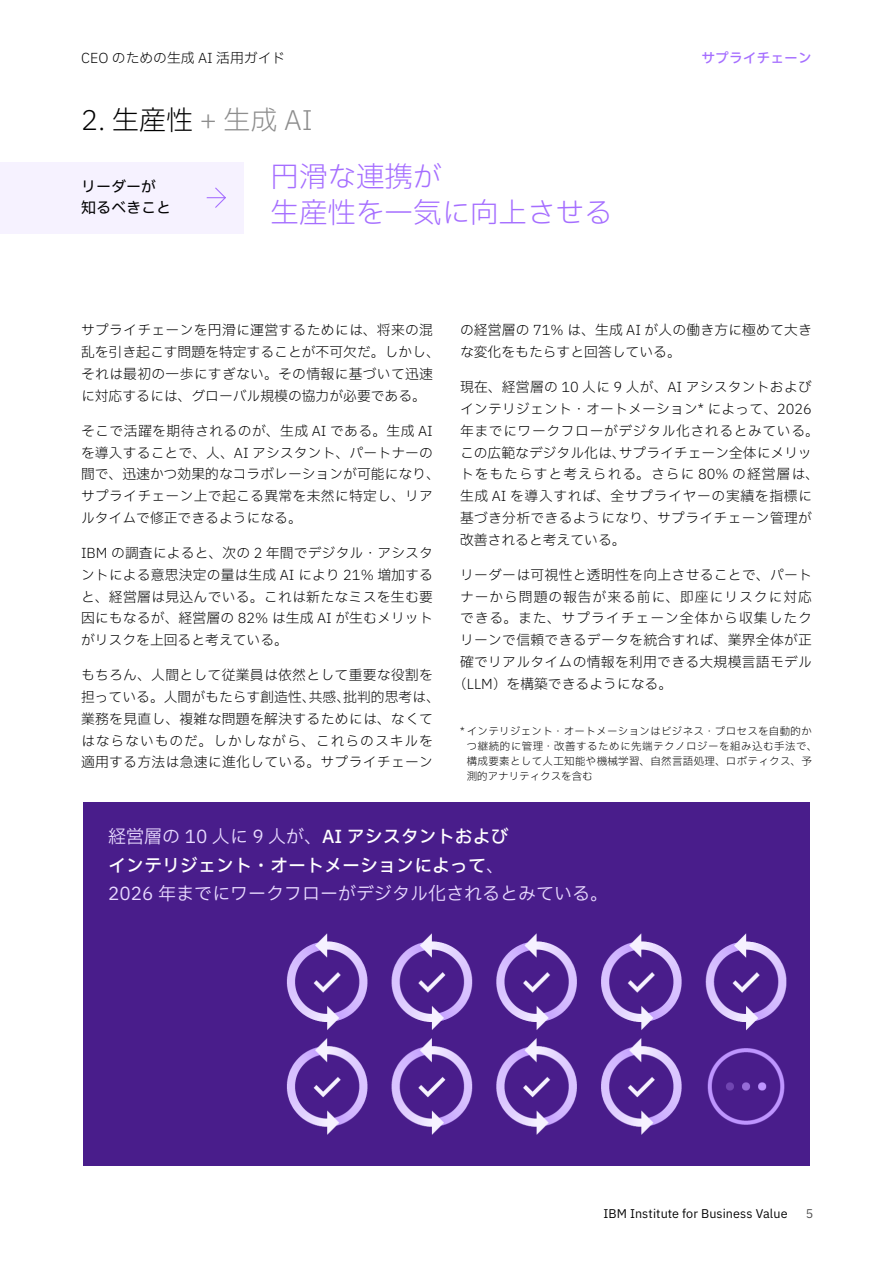
<style>
.page{position:relative;width:893px;height:1263px;background:#fff}
.page>*{position:absolute;margin:0;border:0;box-sizing:border-box;transform-origin:0 0}
.what_title{font:300 28.5px/36px "IBM Plex Sans JP";color:#a56eff}
.t1{font:300 27px "IBM Plex Sans JP";color:#000}
.t2{font:18px/28.5px "IBM Plex Sans JP";color:#e8daff}
.what{font:15px/21px "IBM Plex Sans JP Text";color:#000}
.Body_Reg__9_5_14{font:300 13.8px/21.8px "IBM Plex Sans JP";letter-spacing:.02em;color:#000}
.Body_Reg__9_5_14-2{font:300 13.8px "IBM Plex Sans JP";letter-spacing:.07em;color:#000}
.Body_Reg__9_5_14-3{font:300 13.8px "IBM Plex Sans JP";color:#000}
.t3{font:13.8px "IBM Plex Sans JP Medm";color:#a56eff}
.t4{font:12px "IBM Plex Sans JP";letter-spacing:.005em;color:#000}
.ftn{font:300 10.5px/15px "IBM Plex Sans JP";letter-spacing:.03em;color:#000}
.s1{color:#8d8d8d}
.s2{font-family:"IBM Plex Sans JP Medm";color:#fff}
</style>
<div class="page">
<img style="left:83px;top:803px;width:727px;height:363px">
<div style="left:0;top:162px;width:243px;height:71px;background:#f6f2ff"></div>
<svg style="left:206px;top:187px;width:20px;height:21px"></svg>
<p class="Body_Reg__9_5_14-3" style="left:81px;top:48px;width:206px">CEO のための生成 AI 活用ガイド</p>
<p class="t3" style="left:701px;top:48px;width:112px">サプライチェーン</p>
<p class="t1" style="left:81px;top:101px;width:233px">2. 生産性 <span class="s1">+ 生成 AI</span></p>
<p class="what_title" style="left:270px;top:157px;width:344px">円滑な連携が<br>生産性を一気に向上させる</p>
<p class="what" style="left:81px;top:175px;width:91px">リーダーが知るべきこと</p>
<p class="Body_Reg__9_5_14" style="left:81px;top:319px;width:360px">サプライチェーンを円滑に運営するためには、将来の混乱を引き起こす問題を特定することが不可欠だ。しかし、それは最初の一歩にすぎない。その情報に基づいて迅速に対応するには、グローバル規模の協力が必要である。</p>
<p class="Body_Reg__9_5_14" style="left:81px;top:419px;width:360px">そこで活躍を期待されるのが、生成 AI である。生成 AIを導入することで、人、AI アシスタント、パートナーの間で、迅速かつ効果的なコラボレーションが可能になり、サプライチェーン上で起こる異常を未然に特定し、リアルタイムで修正できるようになる。</p>
<p class="Body_Reg__9_5_14" style="left:81px;top:541px;width:354px;text-align:justify">IBM の調査によると、次の 2 年間でデジタル・アシスタントによる意思決定の量は生成 AI により 21% 増加すると、経営層は見込んでいる。これは新たなミスを生む要因にもなるが、経営層の 82% は生成 AI が生むメリットがリスクを上回ると考えている。</p>
<p class="Body_Reg__9_5_14" style="left:81px;top:664px;width:360px">もちろん、人間として従業員は依然として重要な役割を担っている。人間がもたらす創造性、共感、批判的思考は、業務を見直し、複雑な問題を解決するためには、なくてはならないものだ。しかしながら、これらのスキルを適用する方法は急速に進化している。サプライチェーン</p>
<p class="Body_Reg__9_5_14" style="left:460px;top:319px;width:353px">の経営層の 71% は、生成 AI が人の働き方に極めて大きな変化をもたらすと回答している。</p>
<p class="Body_Reg__9_5_14" style="left:460px;top:376px;width:360px">現在、経営層の 10 人に 9 人が、AI アシスタントおよびインテリジェント・オートメーション* によって、2026年までにワークフローがデジタル化されるとみている。この広範なデジタル化は、サプライチェーン全体にメリットをもたらすと考えられる。さらに 80% の経営層は、生成 AI を導入すれば、全サプライヤーの実績を指標に基づき分析できるようになり、サプライチェーン管理が改善されると考えている。</p>
<p class="Body_Reg__9_5_14" style="left:460px;top:563px;width:353px">リーダーは可視性と透明性を向上させることで、パート</p>
<p class="Body_Reg__9_5_14-2" style="left:460px;top:587px;width:353px">ナーから問題の報告が来る前に、即座にリスクに対応</p>
<p class="Body_Reg__9_5_14-2" style="left:460px;top:609px;width:354px">できる。また、サプライチェーン全体から収集したク</p>
<p class="Body_Reg__9_5_14" style="left:460px;top:628px;width:353px">リーンで信頼できるデータを統合すれば、業界全体が正</p>
<p class="Body_Reg__9_5_14" style="left:460px;top:650px;width:353px">確でリアルタイムの情報を利用できる大規模言語モデル</p>
<p class="Body_Reg__9_5_14-3" style="left:453px;top:674px;width:221px">（LLM）を構築できるようになる。</p>
<p class="ftn" style="left:467px;top:722px;width:352px;text-indent:-7px">* インテリジェント・オートメーションはビジネス・プロセスを自動的かつ継続的に管理・改善するために先端テクノロジーを組み込む手法で、構成要素として人工知能や機械学習、自然言語処理、ロボティクス、予測的アナリティクスを含む</p>
<p class="t2" style="left:108px;top:821px;width:501px">経営層の 10 人に 9 人が、<span class="s2">AI アシスタントおよび<br>インテリジェント・オートメーションによって</span>、<br>2026 年までにワークフローがデジタル化されるとみている。</p>
<p class="t4" style="left:603px;top:1205px;width:186px">IBM Institute for Business Value</p>
<p class="t4" style="left:805px;top:1205px;width:9px">5</p>
</div>
